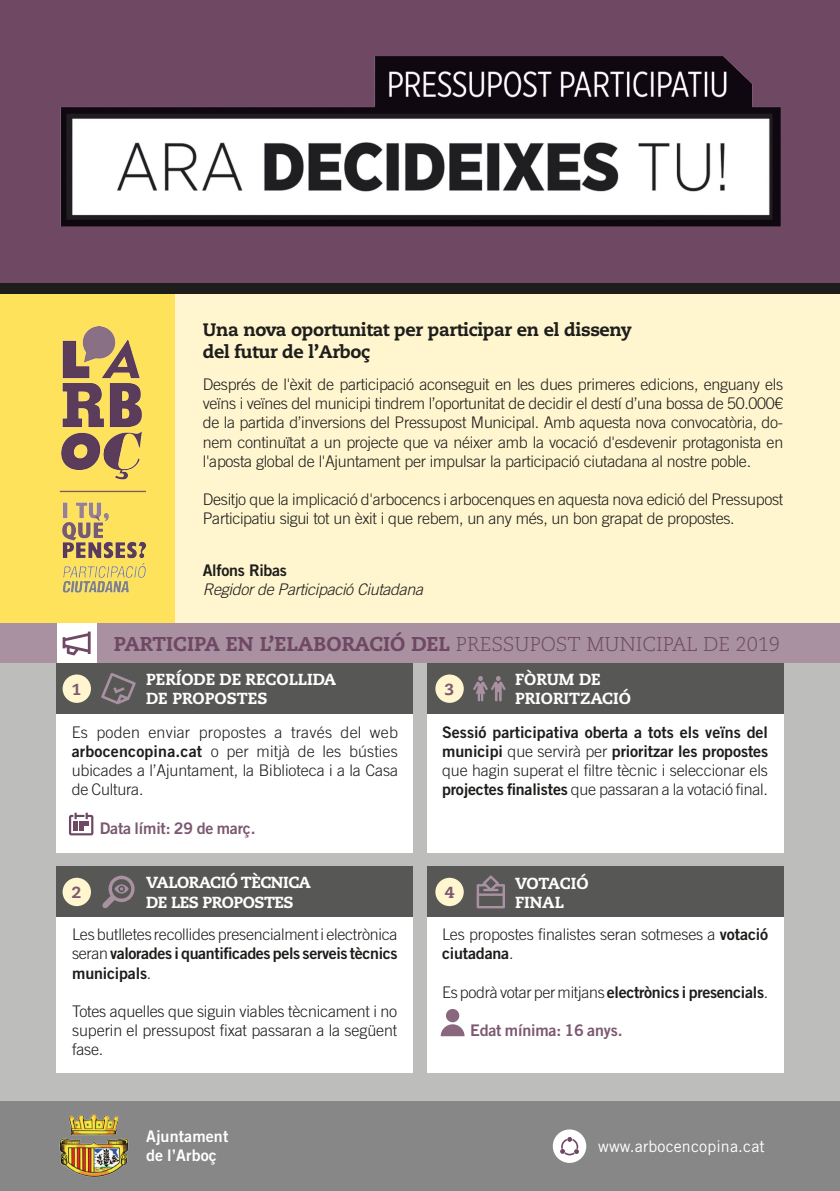
<style>
.page{position:relative;width:840px;height:1191px;background:#fff}
.page>*{position:absolute;margin:0;border:0;box-sizing:border-box;transform-origin:0 0}
.t1{font:800 20px "Caecilia LT Std";color:#6f4864}
.t2{font:800 18px "Caecilia LT Std";letter-spacing:-.02em;color:#1d1d1b}
.t3{font:300 16px/19.2px "Trade Gothic LT Std";letter-spacing:-.02em;color:#1d1d1b;text-align:justify}
.t4{font:16px/19.2px "Trade Gothic LT Std Bd 2";letter-spacing:-.005em;color:#1d1d1b;text-align:justify}
.t5{font:800 16px "Caecilia LT Std";color:#fff}
.t6{font:16px "Trade Gothic LT Std Bd 2";letter-spacing:-.01em;color:#7c5971}
.t7{font:800 16px "Caecilia LT Std";letter-spacing:-.03em;color:#fff}
.t8{font:italic 300 16px "Trade Gothic LT Std";letter-spacing:-.02em;color:#1d1d1b}
.t9{font:16px "Trade Gothic LT Std";letter-spacing:.01em;color:#fff}
.t10{font:16px "Trade Gothic LT Std Bd 2";letter-spacing:.01em;color:#fff}
.t11{font:800 16px "Caecilia LT Std";color:#7c5971}
.s1{font-weight:300}
.s2{font-family:"Trade Gothic LT Std Bd 2";font-weight:400}
.s3{font-family:"Trade Gothic LT Std";font-weight:300}
</style>
<div class="page">
<div style="left:0;top:0;width:839px;height:283px;background:#6f4864"></div>
<div style="left:0;top:663px;width:839px;height:439px;background:#bdbdbc"></div>
<div style="left:0;top:1101px;width:839px;height:90px;background:#878787"></div>
<img style="left:60px;top:57px;width:721px;height:170px">
<div style="left:0;top:283px;width:839px;height:11px;background:#1d1d1b"></div>
<div style="left:174px;top:294px;width:665px;height:329px;background:#fff5cf"></div>
<div style="left:0;top:294px;width:174px;height:329px;background:#fee25c"></div>
<div style="left:57px;top:623px;width:782px;height:40px;background:#a991a1"></div>
<div style="left:0;top:623px;width:57px;height:40px;background:#a991a1"></div>
<div style="left:57px;top:623px;width:39px;height:40px;background:#fff"></div>
<svg style="left:63px;top:631px;width:28px;height:24px"></svg>
<div style="left:427px;top:714px;width:355px;height:138px;background:#fff"></div>
<div style="left:427px;top:663px;width:355px;height:51px;background:#575756"></div>
<svg style="left:473px;top:676px;width:32px;height:25px"></svg>
<div style="left:435px;top:674px;width:28px;height:29px;background:#fff5cf;border-radius:50%"></div>
<div style="left:57px;top:714px;width:355px;height:138px;background:#fff"></div>
<div style="left:57px;top:663px;width:355px;height:51px;background:#575756"></div>
<div style="left:63px;top:674px;width:28px;height:29px;background:#fff5cf;border-radius:50%"></div>
<svg style="left:101px;top:673px;width:35px;height:31px"></svg>
<div style="left:57px;top:917px;width:355px;height:156px;background:#fff"></div>
<div style="left:57px;top:866px;width:355px;height:51px;background:#575756"></div>
<div style="left:63px;top:877px;width:28px;height:29px;background:#fff5cf;border-radius:50%"></div>
<svg style="left:102px;top:875px;width:33px;height:33px"></svg>
<div style="left:427px;top:917px;width:355px;height:156px;background:#fff"></div>
<div style="left:427px;top:866px;width:355px;height:51px;background:#575756"></div>
<div style="left:435px;top:877px;width:28px;height:29px;background:#fff5cf;border-radius:50%"></div>
<svg style="left:476px;top:875px;width:28px;height:33px"></svg>
<img style="left:61px;top:327px;width:82px;height:153px">
<img style="left:62px;top:502px;width:84px;height:91px">
<hr style="left:60px;top:491px;width:86px;height:1px;background:#7c5971">
<img style="left:59px;top:1114px;width:70px;height:63px">
<div style="left:552px;top:1129px;width:34px;height:33px;background:#fff;border-radius:50%"></div>
<svg style="left:560px;top:1137px;width:19px;height:18px"></svg>
<svg style="left:440px;top:1009px;width:24px;height:27px"></svg>
<svg style="left:69px;top:812px;width:24px;height:23px"></svg>
<p class="t11" style="left:72px;top:679px;width:11px">1</p>
<p class="t2" style="left:203px;top:319px;width:430px">Una nova oportunitat per participar en el disseny</p>
<p class="t2" style="left:203px;top:340px;width:169px">del futur de l’Arboç</p>
<p class="t3" style="left:203px;top:374px;width:581px">Després de l'èxit de participació aconseguit en les dues primeres edicions, enguany els veïns i veïnes del municipi tindrem l’oportunitat de decidir el destí d’una bossa de 50.000€ de la partida d’inversions del Pressupost Municipal. Amb aquesta nova convocatòria, do&shy;nem continuïtat a un projecte que va néixer amb la vocació d'esdevenir protagonista en l'aposta global de l'Ajuntament per impulsar la participació ciutadana al nostre poble.</p>
<p class="t3" style="left:203px;top:490px;width:581px">Desitjo que la implicació d'arbocencs i arbocenques en aquesta nova edició del Pressupost<br>Participatiu sigui tot un èxit i que rebem, un any més, un bon grapat de propostes.</p>
<p class="t4" style="left:203px;top:560px;width:86px">Alfons Ribas</p>
<p class="t8" style="left:203px;top:579px;width:222px">Regidor de Participació Ciutadana</p>
<p class="t1" style="left:114px;top:632px;width:667px">PARTICIPA EN L’ELABORACIÓ DEL <span class="s1">PRESSUPOST MUNICIPAL DE 2019</span></p>
<p class="t5" style="left:146px;top:669px;width:192px">PERÍODE DE RECOLLIDA</p>
<p class="t5" style="left:146px;top:689px;width:123px">DE PROPOSTES</p>
<p class="t11" style="left:444px;top:679px;width:11px">3</p>
<p class="t5" style="left:514px;top:669px;width:87px">FÒRUM DE</p>
<p class="t5" style="left:514px;top:689px;width:117px">PRIORITZACIÓ</p>
<p class="t3" style="left:72px;top:722px;width:327px">Es poden enviar propostes a través del web <span class="s2">arbocencopina.cat</span> o per mitjà de les bústies ubicades a l’Ajuntament, la Biblioteca i a la Casa de Cultura.</p>
<p class="t6" style="left:100px;top:818px;width:157px">Data límit: 29 de març.</p>
<p class="t4" style="left:442px;top:722px;width:327px">Sessió participativa oberta a tots els veïns del municipi <span class="s3">que servirà per</span> prioritzar les propostes <span class="s3">que hagin superat el filtre tècnic i seleccionar els </span>projectes finalistes <span class="s3">que passaran a la votació final.</span></p>
<p class="t11" style="left:72px;top:882px;width:11px">2</p>
<p class="t7" style="left:146px;top:872px;width:166px">VALORACIÓ TÈCNICA</p>
<p class="t7" style="left:146px;top:892px;width:149px">DE LES PROPOSTES</p>
<p class="t11" style="left:444px;top:882px;width:11px">4</p>
<p class="t7" style="left:514px;top:873px;width:75px">VOTACIÓ</p>
<p class="t5" style="left:514px;top:892px;width:50px">FINAL</p>
<p class="t3" style="left:72px;top:924px;width:327px">Les butlletes recollides presencialment i electrònica seran <span class="s2">valorades i quantificades pels serveis tècnics municipals</span>.</p>
<p class="t3" style="left:72px;top:1001px;width:326px">Totes aquelles que siguin viables tècnicament i no superin el pressupost fixat passaran a la següent fase.</p>
<p class="t3" style="left:442px;top:924px;width:327px">Les propostes finalistes seran sotmeses a <span class="s2">votació ciutadana</span>.</p>
<p class="t3" style="left:442px;top:982px;width:327px">Es podrà votar per mitjans <span class="s2">electrònics i presencials</span>.</p>
<p class="t6" style="left:470px;top:1020px;width:154px">Edat mínima: 16 anys.</p>
<p class="t10" style="left:146px;top:1126px;width:84px">Ajuntament</p>
<p class="t10" style="left:146px;top:1145px;width:72px">de l’Arboç</p>
<p class="t9" style="left:598px;top:1136px;width:168px">www.arbocencopina.cat</p>
</div>
